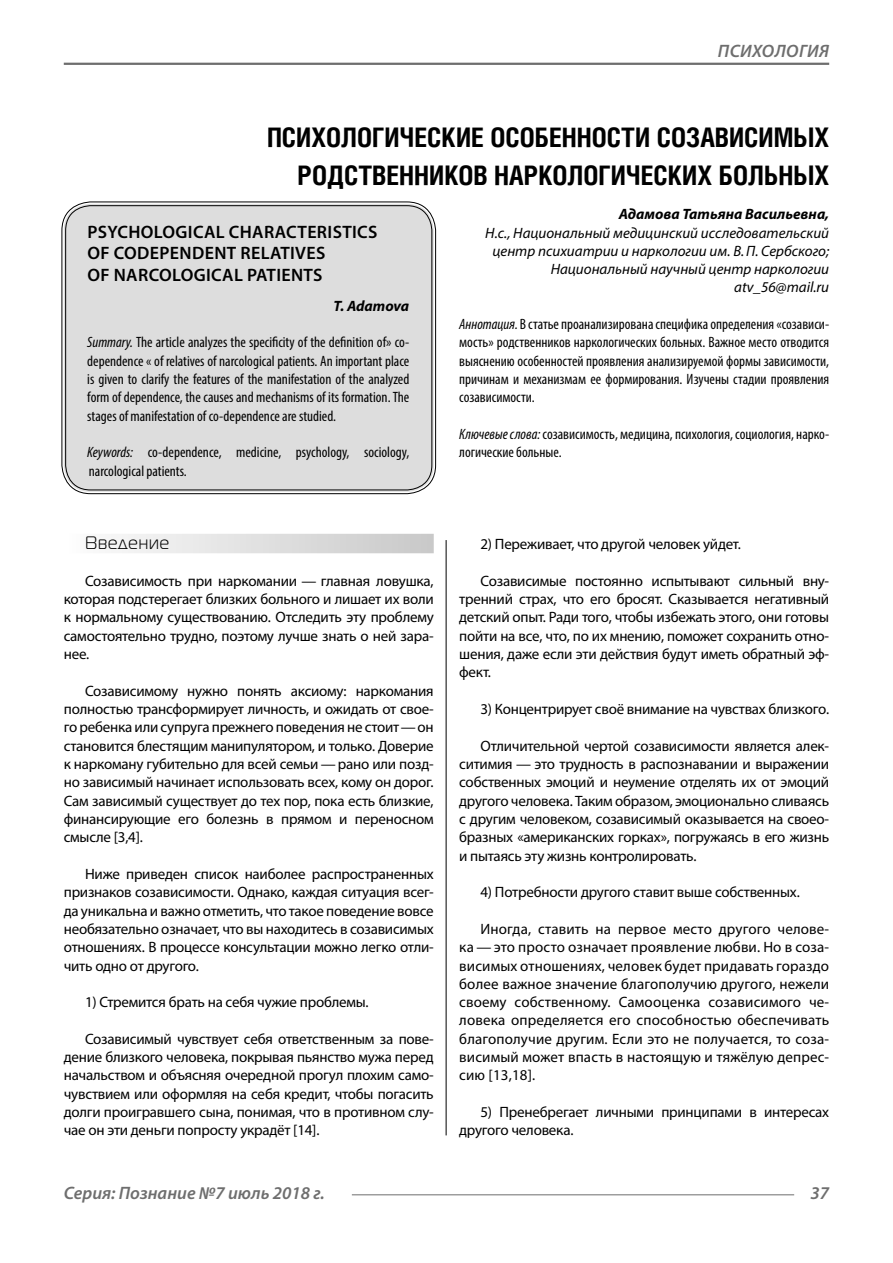
<style>
.page{position:relative;width:893px;height:1263px;background:#fff}
.page>*{position:absolute;margin:0;border:0;box-sizing:border-box;transform-origin:0 0}
.Header{font:700 27px/37.5px "Helios Cond";color:#000;text-align:right}
.Header-eng{font:600 18px/21.6px "Myriad Pro";letter-spacing:.02em;color:#000}
.t1{font:italic 600 18px "Myriad Pro";color:#6e6e6e}
.Subheader{font:18px "Magistral C";letter-spacing:.05em;color:#000}
.Normal{font:15px/18.3px "Myriad Pro";letter-spacing:-.015em;color:#000;text-align:justify}
.Annotation-eng{font:condensed 15px/18.3px "Myriad Pro";color:#000;text-align:justify}
.Annotation-rus{font:condensed 15px/18.3px "Myriad Pro";color:#000;text-align:justify}
.Author-doc{font:italic 15px/18.3px "Myriad Pro";color:#000;text-align:right}
.Author{font:italic 700 15px "Myriad Pro";color:#000}
.Author-email{font:italic 15px "Myriad Pro";color:#000}
.Author-eng{font:italic 700 15px "Myriad Pro";letter-spacing:-.005em;color:#000}
.s1{font-style:italic}
</style>
<div class="page">
<hr style="left:64px;top:63px;width:765px;height:2px;background:#6e6e6e">
<hr style="left:352px;top:1194px;width:442px;height:1px;background:#6e6e6e">
<div style="left:64px;top:534px;width:370px;height:19px;background:linear-gradient(to right,#fdfdfd,#c8c8c8)"></div>
<div style="left:64px;top:204px;width:370px;height:288px;background:#ddd;border-radius:27px"></div>
<div style="left:62px;top:202px;width:374px;height:292px;border:1px solid #000;border-radius:29px"></div>
<div style="left:65px;top:205px;width:367px;height:285px;border:1px solid #000;border-radius:25px"></div>
<hr style="left:446px;top:540px;width:1px;height:595px;background:#000">
<p class="t1" style="left:718px;top:39px;width:57px">Психологи</p>
<p class="t1" style="left:819px;top:39px;width:11px">я</p>
<p class="Header" style="left:267px;top:118px;width:564px">ПСИХОЛОГИЧЕСКИЕ ОСОБЕННОСТИ СОЗАВИСИМЫХ<br>РОДСТВЕННИКОВ НАРКОЛОГИЧЕСКИХ БОЛЬНЫХ</p>
<p class="Author" style="left:619px;top:204px;width:212px">Адамова Татьяна Васильевна,</p>
<p class="Author-doc" style="left:485px;top:223px;width:346px">Н.с., Национальный медицинский исследовательский центр психиатрии и наркологии им. В.П. Сербского;<br>Национальный научный центр наркологии</p>
<p class="Author-email" style="left:734px;top:278px;width:96px">atv_56@mail.ru</p>
<p class="Annotation-rus" style="left:459px;top:315px;width:371px"><span class="s1">Аннотация.</span> В статье проанализирована специфика определения «созависи&shy;мость» родственников наркологических больных. Важное место отводится выяснению особенностей проявления анализируемой формы зависимости, причинам и механизмам ее формирования. Изучены стадии проявления созависимости.</p>
<p class="Annotation-rus" style="left:459px;top:425px;width:371px"><span class="s1">Ключевые слова:</span> созависимость, медицина, психология, социология, нарко&shy;логические больные.</p>
<p class="Header-eng" style="left:87px;top:220px;width:292px">PSYCHOLOGICAL CHARACTERISTICS<br>OF CODEPENDENT RELATIVES<br>OF NARCOLOGICAL PATIENTS</p>
<p class="Author-eng" style="left:333px;top:296px;width:77px">T. Adamova</p>
<p class="Annotation-eng" style="left:87px;top:333px;width:324px"><span class="s1">Summary.</span> The article analyzes the specificity of the definition of» co&shy;dependence « of relatives of narcological patients. An important place is given to clarify the features of the manifestation of the analyzed form of dependence, the causes and mechanisms of its formation. The stages of manifestation of co-dependence are studied.</p>
<p class="Annotation-eng" style="left:87px;top:443px;width:323px"><span class="s1">Keywords:</span> co-dependence, medicine, psychology, sociology, narcological patients.</p>
<p class="Subheader" style="left:85px;top:533px;width:86px">Введение</p>
<p class="Normal" style="left:64px;top:571px;width:371px;text-indent:21px">Созависимость при наркомании — главная ловушка, которая подстерегает близких больного и лишает их воли к нормальному существованию. Отследить эту проблему самостоятельно трудно, поэтому лучше знать о ней зара&shy;нее.</p>
<p class="Normal" style="left:64px;top:681px;width:371px;text-indent:21px">Созависимому нужно понять аксиому: наркомания полностью трансформирует личность, и ожидать от свое&shy;го ребенка или супруга прежнего поведения не стоит—он становится блестящим манипулятором, и только. Доверие к наркоману губительно для всей семьи — рано или позд&shy;но зависимый начинает использовать всех, кому он дорог.<br>Сам зависимый существует до тех пор, пока есть близкие, финансирующие его болезнь в прямом и переносном смысле [3,4].</p>
<p class="Normal" style="left:64px;top:864px;width:371px;text-indent:21px">Ниже приведен список наиболее распространенных признаков созависимости. Однако, каждая ситуация всег&shy;да уникальна и важно отметить, что такое поведение вовсе необязательно означает, что вы находитесь в созависимых отношениях. В процессе консультации можно легко отли&shy;чить одно от другого.</p>
<p class="Normal" style="left:85px;top:993px;width:285px">1) Стремится брать на себя чужие проблемы.</p>
<p class="Normal" style="left:64px;top:1029px;width:371px;text-indent:21px">Созависимый чувствует себя ответственным за пове&shy;дение близкого человека, покрывая пьянство мужа перед начальством и объясняя очередной прогул плохим само&shy;чувствием или оформляя на себя кредит, чтобы погасить долги проигравшего сына, понимая, что в противном слу&shy;чае он эти деньги попросту украдёт [14].</p>
<p class="Normal" style="left:480px;top:535px;width:262px">2) Переживает, что другой человек уйдет.</p>
<p class="Normal" style="left:459px;top:571px;width:371px;text-indent:21px">Созависимые постоянно испытывают сильный вну&shy;тренний страх, что его бросят. Сказывается негативный детский опыт. Ради того, чтобы избежать этого, они готовы пойти на все, что, по их мнению, поможет сохранить отно&shy;шения, даже если эти действия будут иметь обратный эф&shy;фект.</p>
<p class="Normal" style="left:480px;top:699px;width:350px">3) Концентрирует своё внимание на чувствах близкого.</p>
<p class="Normal" style="left:459px;top:736px;width:371px;text-indent:21px">Отличительной чертой созависимости является алек&shy;ситимия — это трудность в распознавании и выражении собственных эмоций и неумение отделять их от эмоций другого человека. Таким образом, эмоционально сливаясь с другим человеком, созависимый оказывается на своео&shy;бразных «американских горках», погружаясь в его жизнь и пытаясь эту жизнь контролировать.</p>
<p class="Normal" style="left:480px;top:883px;width:321px">4) Потребности другого ставит выше собственных.</p>
<p class="Normal" style="left:459px;top:919px;width:371px;text-indent:21px">Иногда, ставить на первое место другого челове&shy;ка—это просто означает проявление любви. Но в соза&shy;висимых отношениях, человек будет придавать гораздо более важное значение благополучию другого, нежели своему собственному. Самооценка созависимого че&shy;ловека определяется его способностью обеспечивать благополучие другим. Если это не получается, то соза&shy;висимый может впасть в настоящую и тяжёлую депрес&shy;сию [13,18].</p>
<p class="Normal" style="left:459px;top:1103px;width:371px;text-indent:21px">5) Пренебрегает личными принципами в интересах другого человека.</p>
<p class="t1" style="left:64px;top:1182px;width:263px">Серия: Познание №7 июль 2018 г.</p>
<p class="t1" style="left:810px;top:1182px;width:20px">37</p>
</div>
